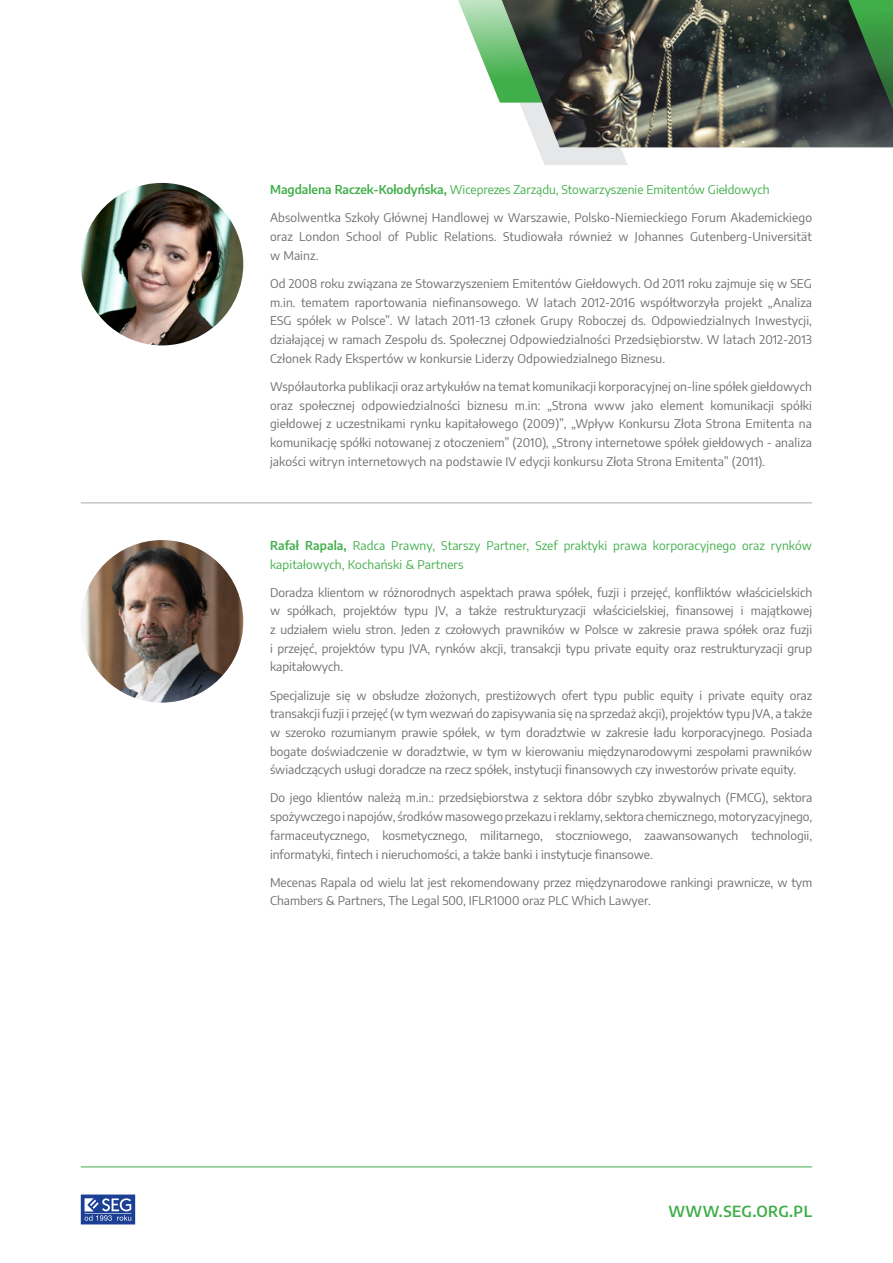
<style>
.page{position:relative;width:893px;height:1263px;background:#fff}
.page>*{position:absolute;margin:0;border:0;box-sizing:border-box;transform-origin:0 0}
.t1{font:600 15px "Encode Sans";letter-spacing:.03em;color:#40ae49}
.txt_opisy{font:12px/18.8px "Encode Sans";color:#6c6d70;text-align:justify}
.imie_nazwisko__z_lin{font:12px/18.8px "Encode Sans";letter-spacing:.01em;color:#40ae49}
.imie_nazwisko{font:12px "Encode Sans";color:#40ae49}
.s1{font-weight:600}
</style>
<div class="page">
<svg style="left:458px;top:0;width:204px;height:165px"></svg>
<svg style="left:81px;top:1194px;width:54px;height:30px;background:#516cad"></svg>
<hr style="left:81px;top:1166px;width:731px;height:1px;background:#40ae49">
<img style="left:493px;top:0;width:343px;height:147px">
<svg style="left:836px;top:0;width:57px;height:148px;background:#32503a"></svg>
<hr style="left:81px;top:503px;width:731px;height:1px;background:#a8a9ad">
<img style="left:81px;top:183px;width:162px;height:162px;border-radius:81px">
<img style="left:81px;top:540px;width:162px;height:162px;border-radius:81px">
<p class="imie_nazwisko" style="left:270px;top:181px;width:501px"><span class="s1">Magdalena Raczek-Kołodyńska,</span> Wiceprezes Zarządu, Stowarzyszenie Emitentów Giełdowych</p>
<p class="txt_opisy" style="left:270px;top:208px;width:543px">Absolwentka Szkoły Głównej Handlowej w Warszawie, Polsko-Niemieckiego Forum Akademickiego oraz London School of Public Relations. Studiowała również w Johannes Gutenberg-Universität w Mainz.</p>
<p class="txt_opisy" style="left:270px;top:273px;width:543px">Od 2008 roku związana ze Stowarzyszeniem Emitentów Giełdowych. Od 2011 roku zajmuje się w SEG m.in. tematem raportowania niefinansowego. W latach 2012-2016 współtworzyła projekt „Analiza ESG spółek w Polsce”. W latach 2011-13 członek Grupy Roboczej ds. Odpowiedzialnych Inwestycji, działającej w ramach Zespołu ds. Społecznej Odpowiedzialności Przedsiębiorstw. W latach 2012-2013<br>Członek Rady Ekspertów w konkursie Liderzy Odpowiedzialnego Biznesu.</p>
<p class="txt_opisy" style="left:270px;top:376px;width:543px">Współautorka publikacji oraz artykułów na temat komunikacji korporacyjnej on-line spółek giełdowych oraz społecznej odpowiedzialności biznesu m.in: „Strona www jako element komunikacji spółki giełdowej z uczestnikami rynku kapitałowego (2009)”, „Wpływ Konkursu Złota Strona Emitenta na komunikację spółki notowanej z otoczeniem” (2010), „Strony internetowe spółek giełdowych - analiza jakości witryn internetowych na podstawie IV edycji konkursu Złota Strona Emitenta” (2011).</p>
<p class="imie_nazwisko__z_lin" style="left:270px;top:535px;width:543px"><span class="s1">Rafał Rapala,</span> Radca Prawny, Starszy Partner, Szef praktyki prawa korporacyjnego oraz rynków kapitałowych, Kochański &amp; Partners</p>
<p class="txt_opisy" style="left:270px;top:582px;width:544px">Doradza klientom w różnorodnych aspektach prawa spółek, fuzji i przejęć, konfliktów właścicielskich w spółkach, projektów typu JV, a także restrukturyzacji właścicielskiej, finansowej i majątkowej z udziałem wielu stron. Jeden z czołowych prawników w Polsce w zakresie prawa spółek oraz fuzji i przejęć, projektów typu JVA, rynków akcji, transakcji typu private equity oraz restrukturyzacji grup kapitałowych.</p>
<p class="txt_opisy" style="left:270px;top:685px;width:544px">Specjalizuje się w obsłudze złożonych, prestiżowych ofert typu public equity i private equity oraz transakcji fuzji i przejęć (w tym wezwań do zapisywania się na sprzedaż akcji), projektów typu JVA, a także w szeroko rozumianym prawie spółek, w tym doradztwie w zakresie ładu korporacyjnego. Posiada bogate doświadczenie w doradztwie, w tym w kierowaniu międzynarodowymi zespołami prawników świadczących usługi doradcze na rzecz spółek, instytucji finansowych czy inwestorów private equity.</p>
<p class="txt_opisy" style="left:270px;top:788px;width:544px">Do jego klientów należą m.in.: przedsiębiorstwa z sektora dóbr szybko zbywalnych (FMCG), sektora spożywczego i napojów, środków masowego przekazu i reklamy, sektora chemicznego, motoryzacyjnego, farmaceutycznego, kosmetycznego, militarnego, stoczniowego, zaawansowanych technologii, informatyki, fintech i nieruchomości, a także banki i instytucje finansowe.</p>
<p class="txt_opisy" style="left:270px;top:872px;width:544px">Mecenas Rapala od wielu lat jest rekomendowany przez międzynarodowe rankingi prawnicze, w tym<br>Chambers &amp; Partners, The Legal 500, IFLR1000 oraz PLC Which Lawyer.</p>
<p class="t1" style="left:668px;top:1200px;width:145px">WWW.SEG.ORG.PL</p>
</div>
